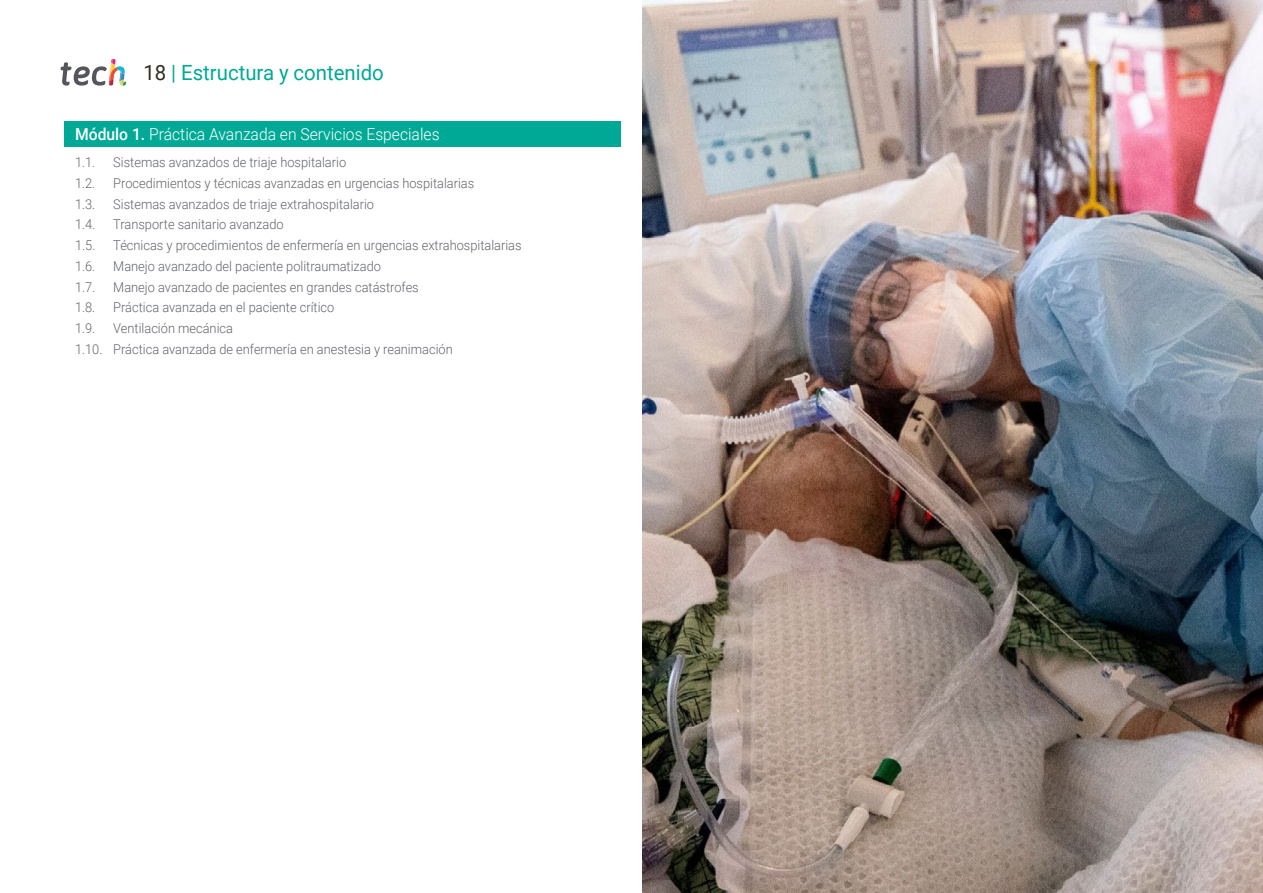
<style>
.page{position:relative;width:1263px;height:893px;background:#fff}
.page>*{position:absolute;margin:0;border:0;box-sizing:border-box;transform-origin:0 0}
.t1{font:21px "Roboto";color:#00a996}
.t2{font:300 16.5px "Roboto";color:#fff;scale:.95 1}
.t3{font:300 13.5px/20.7px "Roboto";color:#61646a;scale:.95 1}
.s1{color:#312e20}
.s2{font-weight:500}
</style>
<div class="page">
<div style="left:64px;top:121px;width:557px;height:25px;background:#00a996"></div>
<img style="left:642px;top:0;width:621px;height:893px">
<svg style="left:61px;top:59px;width:65px;height:27px"></svg>
<h1 class="t1" style="left:144px;top:57px;width:242px"><span class="s1">18</span> | Estructura y contenido</h1>
<p class="t2" style="left:75px;top:123px;width:385px"><span class="s2">Módulo 1.</span> Práctica Avanzada en Servicios Especiales</p>
<p class="t3" style="left:75px;top:151px;width:23px">1.1.</p>
<p class="t3" style="left:113px;top:151px;width:247px">Sistemas avanzados de triaje hospitalario</p>
<p class="t3" style="left:75px;top:172px;width:23px">1.2.</p>
<p class="t3" style="left:113px;top:172px;width:382px">Procedimientos y técnicas avanzadas en urgencias hospitalarias</p>
<p class="t3" style="left:75px;top:193px;width:23px">1.3.</p>
<p class="t3" style="left:113px;top:193px;width:276px">Sistemas avanzados de triaje extrahospitalario</p>
<p class="t3" style="left:75px;top:214px;width:23px">1.4.</p>
<p class="t3" style="left:113px;top:214px;width:181px">Transporte sanitario avanzado</p>
<p class="t3" style="left:75px;top:234px;width:23px">1.5.</p>
<p class="t3" style="left:113px;top:234px;width:431px">Técnicas y procedimientos de enfermería en urgencias extrahospitalarias</p>
<p class="t3" style="left:75px;top:255px;width:23px">1.6.</p>
<p class="t3" style="left:113px;top:255px;width:283px">Manejo avanzado del paciente politraumatizado</p>
<p class="t3" style="left:75px;top:276px;width:23px">1.7.</p>
<p class="t3" style="left:113px;top:276px;width:323px">Manejo avanzado de pacientes en grandes catástrofes</p>
<p class="t3" style="left:75px;top:297px;width:23px">1.8.</p>
<p class="t3" style="left:113px;top:297px;width:234px">Práctica avanzada en el paciente crítico</p>
<p class="t3" style="left:75px;top:317px;width:23px">1.9.</p>
<p class="t3" style="left:75px;top:317px;width:399px;text-indent:38px">Ventilación mecánica<br>1.10. Práctica avanzada de enfermería en anestesia y reanimación</p>
</div>
